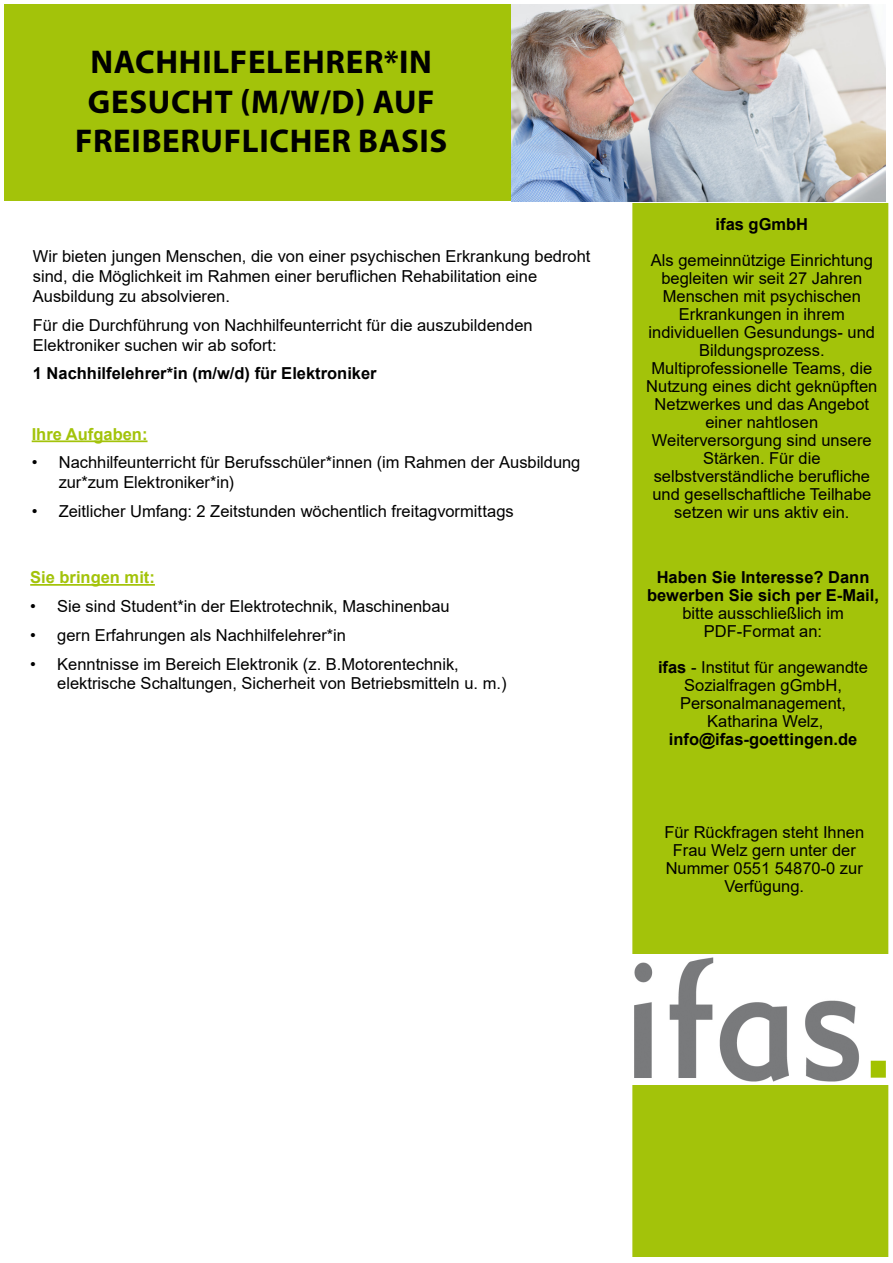
<style>
.page{position:relative;width:893px;height:1263px;background:#fff}
.page>*{position:absolute;margin:0;border:0;box-sizing:border-box;transform-origin:0 0}
.t1{font:700 33px "Myriad Pro";letter-spacing:.02em;color:#000}
.t2{font:16.5px/18px "Arial";color:#000;text-align:center}
.t3{font:700 16.5px/18px "Arial";color:#000;text-align:center}
.t4{font:700 16.5px "Arial";color:#a3c30a}
.s1{font-weight:400}
.s2{font-weight:700}
</style>
<div class="page">
<div style="left:4px;top:4px;width:882px;height:197px;background:#a3c30a"></div>
<div style="left:632px;top:202px;width:257px;height:1056px;background:#a3c30a"></div>
<div style="left:631px;top:201px;width:259px;height:1057px;border:2px solid #fff"></div>
<hr style="left:32px;top:440px;width:116px;height:2px;background:#a3c30a">
<img style="left:631px;top:955px;width:257px;height:130px">
<img style="left:511px;top:4px;width:375px;height:198px">
<hr style="left:30px;top:584px;width:125px;height:2px;background:#a3c30a">
<p class="t1" style="left:90px;top:41px;width:343px">NACHHILFELEHRER*IN</p>
<p class="t1" style="left:88px;top:80px;width:348px">GESUCHT (M/W/D) AUF</p>
<p class="t1" style="left:75px;top:120px;width:374px">FREIBERUFLICHER BASIS</p>
<p class="t2" style="left:33px;top:247px;width:559px;line-height:19.8px;text-align:left">Wir bieten jungen Menschen, die von einer psychischen Erkrankung bedroht sind, die Möglichkeit im Rahmen einer beruflichen Rehabilitation eine<br>Ausbildung zu absolvieren.</p>
<p class="t2" style="left:33px;top:315px;width:501px;line-height:19.8px;text-align:left">Für die Durchführung von Nachhilfeunterricht für die auszubildenden<br>Elektroniker suchen wir ab sofort:</p>
<p class="t3" style="left:33px;top:365px;width:345px">1 Nachhilfelehrer*in (m/w/d) für Elektroniker</p>
<p class="t4" style="left:32px;top:422px;width:117px">Ihre Aufgaben:</p>
<p class="t2" style="left:59px;top:453px;width:523px;line-height:19.8px;text-align:left;text-indent:-27px">• Nachhilfeunterricht für Berufsschüler*innen (im Rahmen der Ausbildung zur*zum Elektroniker*in)</p>
<p class="t2" style="left:32px;top:502px;width:483px">• Zeitlicher Umfang: 2 Zeitstunden wöchentlich freitagvormittags</p>
<p class="t4" style="left:30px;top:566px;width:126px">Sie bringen mit:</p>
<p class="t2" style="left:30px;top:597px;width:421px">• Sie sind Student*in der Elektrotechnik, Maschinenbau</p>
<p class="t2" style="left:30px;top:626px;width:317px">• gern Erfahrungen als Nachhilfelehrer*in</p>
<p class="t2" style="left:57px;top:654px;width:451px;line-height:19.8px;text-align:left;text-indent:-27px">• Kenntnisse im Bereich Elektronik (z. B.Motorentechnik, elektrische Schaltungen, Sicherheit von Betriebsmitteln u. m.)</p>
<p class="t3" style="left:716px;top:215px;width:94px">ifas gGmbH</p>
<p class="t2" style="left:651px;top:251px;width:223px">Als gemeinnützige Einrichtung begleiten wir seit 27 Jahren<br>Menschen mit psychischen</p>
<p class="t2" style="left:679px;top:305px;width:167px">Erkrankungen in ihrem</p>
<p class="t2" style="left:649px;top:323px;width:228px">individuellen Gesundungs- und<br>Bildungsprozess.</p>
<p class="t2" style="left:646px;top:359px;width:233px">Multiprofessionelle Teams, die<br>Nutzung eines dicht geknüpften<br>Netzwerkes und das Angebot</p>
<p class="t2" style="left:652px;top:413px;width:221px">einer nahtlosen<br>Weiterversorgung sind unsere<br>Stärken. Für die selbstverständliche berufliche und gesellschaftliche Teilhabe setzen wir uns aktiv ein.</p>
<p class="t3" style="left:647px;top:568px;width:234px">Haben Sie Interesse? Dann bewerben Sie sich per E-Mail, <span class="s1">bitte ausschließlich im</span></p>
<p class="t2" style="left:704px;top:622px;width:120px">PDF-Format an:</p>
<p class="t2" style="left:658px;top:658px;width:212px"><span class="s2">ifas</span> - Institut für angewandte<br>Sozialfragen gGmbH,</p>
<p class="t2" style="left:680px;top:694px;width:167px">Personalmanagement,</p>
<p class="t2" style="left:707px;top:712px;width:118px">Katharina Welz,</p>
<p class="t3" style="left:669px;top:730px;width:190px">info@ifas-goettingen.de</p>
<p class="t2" style="left:664px;top:823px;width:201px">Für Rückfragen steht Ihnen</p>
<p class="t2" style="left:673px;top:841px;width:185px">Frau Welz gern unter der</p>
<p class="t2" style="left:666px;top:859px;width:199px">Nummer 0551 54870-0 zur</p>
<p class="t2" style="left:724px;top:877px;width:81px">Verfügung.</p>
</div>
